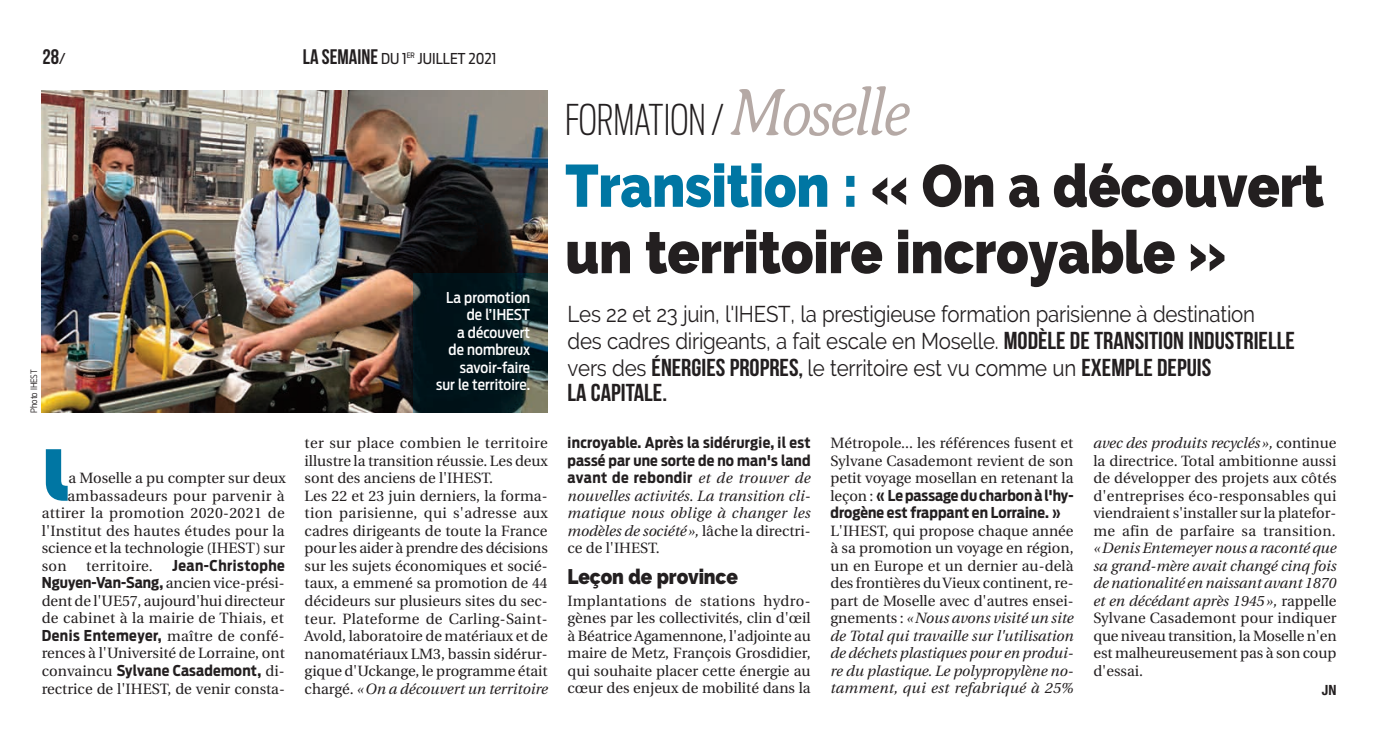
<style>
.page{position:relative;width:1382px;height:753px;background:#fff}
.page>*{position:absolute;margin:0;border:0;box-sizing:border-box;transform-origin:0 0}
.t1{font:77.35px "Bauhaus 93";color:#0076a3}
.t2{font:900 59.5px/66.3px "Raleway";letter-spacing:-.005em;color:#231f20;scale:.9 1}
.t3{font:200 42px "Antenna Extra Cond";color:#231f20}
.t4{font:24.5px "Bebas Neue";color:#231f20;scale:1.04 1}
.t5{font:22.75px/26.8px "Raleway";letter-spacing:-.01em;color:#231f20;scale:.9 1}
.t6{font:900 21px "Raleway";letter-spacing:-.005em;color:#231f20;scale:.9 1}
.t7{font:21px "Bebas Neue";color:#231f20}
.t8{font:14.88px/17.5px "Utopia";color:#231f20;text-align:justify}
.t9{font:italic 14.88px/17.5px "Utopia";color:#231f20;text-align:justify}
.t10{font:700 14.88px/17.5px "Antenna Cond";letter-spacing:.005em;color:#231f20;text-align:justify}
.t11{font:14.88px "Utopia";letter-spacing:.02em;color:#231f20}
.t12{font:500 14.88px/17.5px "Antenna Cond";letter-spacing:.005em;color:#fff;text-align:right}
.t13{font:700 14.88px "Antenna Cond";letter-spacing:.03em;color:#231f20}
.t14{font:14.88px "Antenna Cond";color:#231f20}
.t15{font:700 condensed 14px "Helvetica Neue";color:#231f20}
.t16{font:300 8.75px "Antenna Cond";letter-spacing:.005em;color:#231f20}
.s1{font-family:"Antenna Cond";font-size:14.88px}
.s2{font-family:"Bebas Neue";font-size:21px}
.s3{font-family:"Averia Serif";font-weight:300;font-style:italic;font-size:70px;color:#b5a9a5}
.s4{color:#0076a3}
.s5{font-family:"Bebas Neue";font-size:24.5px}
.s6{font-family:"Antenna Cond";font-weight:700}
.s7{font-family:"Utopia";font-weight:400}
.s8{font-style:italic}
.s9{font-family:"Utopia";font-weight:400;font-style:italic}
.s10{font-style:normal}
</style>
<div class="page">
<img style="left:42px;top:91px;width:506px;height:321px">
<img style="left:414px;top:273px;width:134px;height:139px">
<h3 class="t7" style="left:43px;top:45px;width:24px">28<span class="s1">/</span></h3>
<p class="t14" style="left:303px;top:50px;width:195px"><span class="s2">LA SEMAINE</span> DU 1<sup>ER</sup> JUILLET 2021</p>
<p class="t16" style="left:29px;top:413px;width:45px;rotate:-90deg">Photo IHEST</p>
<p class="t12" style="left:436px;top:288px;width:96px">La promotion de l’IHEST<br>a découvert<br>de nombreux savoir-faire<br>sur le territoire.</p>
<h3 class="t3" style="left:565px;top:95px;width:347px">FORMATION / <span class="s3">Moselle</span></h3>
<h2 class="t2" style="left:565px;top:152px;width:845px"><span class="s4">Transition :</span> « On a découvert un territoire incroyable »</h2>
<h3 class="t5" style="left:568px;top:300px;width:809px">Les 22 et 23 juin, l'IHEST, la prestigieuse formation parisienne à destination des cadres dirigeants, a fait escale en Moselle. <span class="s5">MODÈLE DE TRANSITION INDUSTRIELLE </span>vers des <span class="s5">ÉNERGIES PROPRES,</span> le territoire est vu comme un <span class="s5">EXEMPLE DEPUIS</span></h3>
<h3 class="t4" style="left:568px;top:377px;width:97px">LA CAPITALE.</h3>
<h1 class="t1" style="left:42px;top:431px;width:27px">L</h1>
<p class="t8" style="left:68px;top:470px;width:219px">a Moselle a pu compter sur deux</p>
<p class="t11" style="left:68px;top:489px;width:219px">ambassadeurs pour parvenir à</p>
<p class="t11" style="left:42px;top:507px;width:245px">attirer la promotion 2020-2021 de</p>
<p class="t11" style="left:42px;top:524px;width:244px">l'Institut des hautes études pour la</p>
<p class="t8" style="left:42px;top:540px;width:245px">science et la technologie (IHEST) sur</p>
<p class="t8" style="left:42px;top:558px;width:26px">son</p>
<p class="t11" style="left:86px;top:559px;width:68px">territoire.</p>
<p class="t13" style="left:172px;top:556px;width:114px">Jean-Christophe</p>
<p class="t8" style="left:42px;top:575px;width:245px"><span class="s6">Nguyen-Van-Sang,</span> ancien vice-prési&shy;dent de l'UE57, aujourd'hui directeur de cabinet à la mairie de Thiais, et</p>
<p class="t13" style="left:42px;top:626px;width:245px">Denis Entemeyer, <span class="s7">maître de confé-</span></p>
<p class="t8" style="left:42px;top:645px;width:245px">rences à l'Université de Lorraine, ont</p>
<p class="t10" style="left:42px;top:661px;width:245px"><span class="s7">convaincu</span> Sylvane Casademont, <span class="s7">di-</span></p>
<p class="t8" style="left:42px;top:680px;width:245px">rectrice de l'IHEST, de venir consta-</p>
<p class="t8" style="left:305px;top:435px;width:245px;text-align:left">ter sur place combien le territoire illustre la transition réussie. Les deux sont des anciens de l'IHEST.<br>Les 22 et 23 juin derniers, la forma&shy;tion parisienne, qui s'adresse aux cadres dirigeants de toute la France pour les aider à prendre des décisions sur les sujets économiques et socié&shy;taux, a emmené sa promotion de 44 décideurs sur plusieurs sites du sec&shy;teur. Plateforme de Carling-Saint-Avold, laboratoire de matériaux et de nanomatériaux LM3, bassin sidérur&shy;gique d'Uckange, le programme était chargé. <span class="s8">« On a découvert un territoire</span></p>
<p class="t10" style="left:568px;top:434px;width:245px">incroyable. Après la sidérurgie, il est passé par une sorte de no man's land avant de rebondir <span class="s9">et de trouver de</span></p>
<p class="t9" style="left:568px;top:488px;width:245px">nouvelles activités. La transition cli&shy;matique nous oblige à changer les modèles de société », <span class="s10">lâche la directri&shy;ce de l'IHEST.</span></p>
<h3 class="t6" style="left:568px;top:564px;width:191px">Leçon de province</h3>
<p class="t8" style="left:568px;top:593px;width:245px">Implantations de stations hydro&shy;gènes par les collectivités, clin d'œil à Béatrice Agamennone, l'adjointe au maire de Metz, François Grosdidier, qui souhaite placer cette énergie au cœur des enjeux de mobilité dans la</p>
<p class="t8" style="left:830px;top:435px;width:245px">Métropole... les références fusent et Sylvane Casademont revient de son petit voyage mosellan en retenant la</p>
<p class="t10" style="left:830px;top:486px;width:245px"><span class="s7">leçon :</span> « Le passage du charbon à l'hy&shy;drogène est frappant en Lorraine. »</p>
<p class="t8" style="left:830px;top:523px;width:245px">L'IHEST, qui propose chaque année à sa promotion un voyage en région, un en Europe et un dernier au-delà des frontières du Vieux continent, re&shy;part de Moselle avec d'autres ensei&shy;gnements : <span class="s8">« Nous avons visité un site de Total qui travaille sur l'utilisation de déchets plastiques pour en produi&shy;re du plastique. Le polypropylène no&shy;tamment, qui est refabriqué à 25%</span></p>
<p class="t8" style="left:1093px;top:435px;width:245px"><span class="s8">avec des produits recyclés »,</span> continue la directrice. Total ambitionne aussi de développer des projets aux côtés d'entreprises éco-responsables qui viendraient s'installer sur la platefor&shy;me afin de parfaire sa transition.</p>
<p class="t9" style="left:1093px;top:540px;width:245px">« Denis Entemeyer nous a raconté que sa grand-mère avait changé cinq fois de nationalité en naissant avant 1870 et en décédant après 1945 », <span class="s10">rappelle Sylvane Casademont pour indiquer que niveau transition, la Moselle n'en est malheureusement pas à son coup d'essai.</span></p>
<p class="t15" style="left:1322px;top:681px;width:16px">JN</p>
</div>
